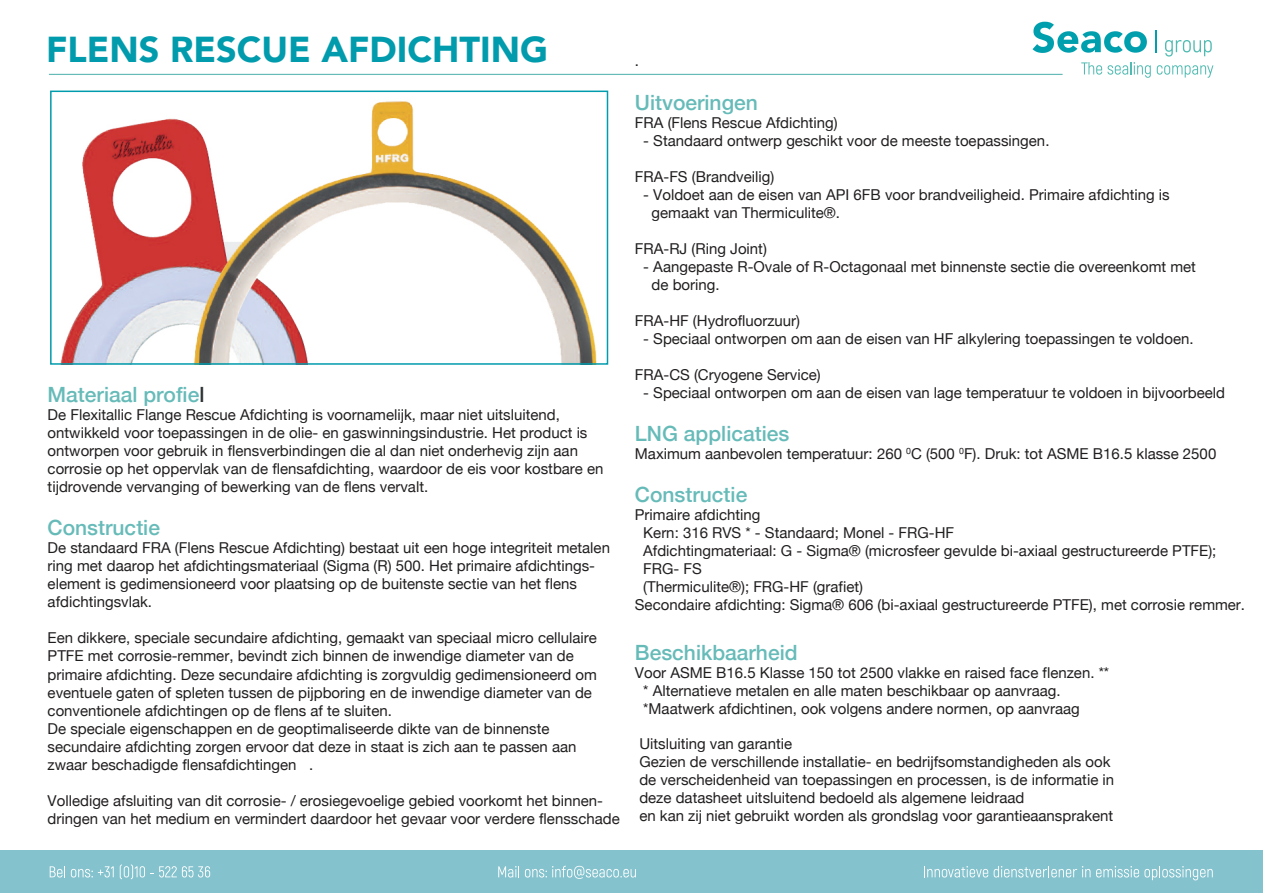
<style>
.page{position:relative;width:1263px;height:893px;background:#fff}
.page>*{position:absolute;margin:0;border:0;box-sizing:border-box;transform-origin:0 0}
.t1{font:900 36px "Avenir";color:#009bac}
.t2{font:500 21px "Helvetica Neue";color:#66bbb9}
.t3{font:15px/18px "Helvetica Neue";color:#211e1e}
.s1{color:#2e3335}
</style>
<div class="page">
<img style="left:60px;top:101px;width:537px;height:261px">
<hr style="left:49px;top:74px;width:1013px;height:1px;background:#66bbb9">
<svg style="left:1032px;top:22px;width:115px;height:31px"></svg>
<svg style="left:1165px;top:40px;width:47px;height:17px"></svg>
<svg style="left:1155px;top:30px;width:1px;height:22px"></svg>
<svg style="left:1081px;top:62px;width:70px;height:16px"></svg>
<svg style="left:1157px;top:65px;width:56px;height:13px"></svg>
<div style="left:50px;top:91px;width:558px;height:274px;border:2px solid #009bac"></div>
<div style="left:0;top:850px;width:1263px;height:43px;background:#84c2cd"></div>
<svg style="left:50px;top:866px;width:15px;height:11px"></svg>
<svg style="left:71px;top:866px;width:43px;height:11px"></svg>
<svg style="left:120px;top:864px;width:90px;height:15px"></svg>
<svg style="left:498px;top:866px;width:21px;height:11px"></svg>
<svg style="left:525px;top:866px;width:111px;height:13px"></svg>
<svg style="left:924px;top:866px;width:64px;height:11px"></svg>
<svg style="left:994px;top:866px;width:96px;height:11px"></svg>
<svg style="left:1096px;top:866px;width:117px;height:14px"></svg>
<h1 class="t1" style="left:46px;top:18px;width:504px">FLENS RESCUE AFDICHTING</h1>
<h2 class="t2" style="left:48px;top:378px;width:158px">Materiaal profie<span class="s1">l</span></h2>
<p class="t3" style="left:48px;top:407px;width:557px">De Flexitallic Flange Rescue Afdichting is voornamelijk, maar niet uitsluitend, ontwikkeld voor toepassingen in de olie- en gaswinningsindustrie. Het product is ontworpen voor gebruik in flensverbindingen die al dan niet onderhevig zijn aan corrosie op het oppervlak van de flensafdichting, waardoor de eis voor kostbare en tijdrovende vervanging of bewerking van de flens vervalt.</p>
<h2 class="t2" style="left:48px;top:511px;width:114px">Constructie</h2>
<p class="t3" style="left:48px;top:540px;width:564px">De standaard FRA (Flens Rescue Afdichting) bestaat uit een hoge integriteit metalen ring met daarop het afdichtingsmateriaal (Sigma (R) 500. Het primaire afdichtings&shy;element is gedimensioneerd voor plaatsing op de buitenste sectie van het flens afdichtingsvlak.</p>
<p class="t3" style="left:48px;top:630px;width:551px">Een dikkere, speciale secundaire afdichting, gemaakt van speciaal micro cellulaire PTFE met corrosie-remmer, bevindt zich binnen de inwendige diameter van de primaire afdichting. Deze secundaire afdichting is zorgvuldig gedimensioneerd om eventuele gaten of spleten tussen de pijpboring en de inwendige diameter van de conventionele afdichtingen op de flens af te sluiten.<br>De speciale eigenschappen en de geoptimaliseerde dikte van de binnenste secundaire afdichting zorgen ervoor dat deze in staat is zich aan te passen aan zwaar beschadigde flensafdichtingen .</p>
<p class="t3" style="left:48px;top:792px;width:574px">Volledige afsluiting van dit corrosie- / erosiegevoelige gebied voorkomt het binnen&shy;dringen van het medium en vermindert daardoor het gevaar voor verdere flensschade</p>
<p class="t3" style="left:635px;top:53px;width:6px">.</p>
<h2 class="t2" style="left:635px;top:85px;width:124px">Uitvoeringen</h2>
<p class="t3" style="left:635px;top:114px;width:204px">FRA (Flens Rescue Afdichting)</p>
<p class="t3" style="left:643px;top:132px;width:408px">- Standaard ontwerp geschikt voor de meeste toepassingen.</p>
<p class="t3" style="left:635px;top:168px;width:141px">FRA-FS (Brandveilig)</p>
<p class="t3" style="left:652px;top:186px;width:520px;text-indent:-8px">- Voldoet aan de eisen van API 6FB voor brandveiligheid. Primaire afdichting is gemaakt van Thermiculite®.</p>
<p class="t3" style="left:635px;top:240px;width:133px">FRA-RJ (Ring Joint)</p>
<p class="t3" style="left:652px;top:258px;width:546px;text-indent:-8px">- Aangepaste R-Ovale of R-Octagonaal met binnenste sectie die overeenkomt met de boring.</p>
<p class="t3" style="left:635px;top:312px;width:167px">FRA-HF (Hydrofluorzuur)</p>
<p class="t3" style="left:643px;top:330px;width:552px">- Speciaal ontworpen om aan de eisen van HF alkylering toepassingen te voldoen.</p>
<p class="t3" style="left:635px;top:366px;width:187px">FRA-CS (Cryogene Service)</p>
<p class="t3" style="left:643px;top:384px;width:583px">- Speciaal ontworpen om aan de eisen van lage temperatuur te voldoen in bijvoorbeeld</p>
<h2 class="t2" style="left:635px;top:416px;width:156px">LNG applicaties</h2>
<p class="t3" style="left:635px;top:445px;width:583px">Maximum aanbevolen temperatuur: 260 <sup>0</sup>C (500 <sup>0</sup>F). Druk: tot ASME B16.5 klasse 2500</p>
<h2 class="t2" style="left:635px;top:478px;width:114px">Constructie</h2>
<p class="t3" style="left:635px;top:506px;width:127px">Primaire afdichting</p>
<p class="t3" style="left:643px;top:524px;width:312px">Kern: 316 RVS * - Standaard; Monel - FRG-HF</p>
<p class="t3" style="left:643px;top:542px;width:575px">Afdichtingmateriaal: G - Sigma® (microsfeer gevulde bi-axiaal gestructureerde PTFE);</p>
<p class="t3" style="left:643px;top:560px;width:60px">FRG- FS</p>
<p class="t3" style="left:643px;top:578px;width:221px">(Thermiculite®); FRG-HF (grafiet)</p>
<p class="t3" style="left:635px;top:596px;width:612px">Secondaire afdichting: Sigma® 606 (bi-axiaal gestructureerde PTFE), met corrosie remmer.</p>
<h2 class="t2" style="left:635px;top:636px;width:164px">Beschikbaarheid</h2>
<p class="t3" style="left:643px;top:665px;width:467px;text-indent:-8px">Voor ASME B16.5 Klasse 150 tot 2500 vlakke en raised face flenzen. ** * Alternatieve metalen en alle maten beschikbaar op aanvraag. *Maatwerk afdichtinen, ook volgens andere normen, op aanvraag</p>
<p class="t3" style="left:639px;top:735px;width:476px">Uitsluiting van garantie<br>Gezien de verschillende installatie- en bedrijfsomstandigheden als ook de verscheidenheid van toepassingen en processen, is de informatie in deze datasheet uitsluitend bedoeld als algemene leidraad<br>en kan zij niet gebruikt worden als grondslag voor garantieaansprakent</p>
</div>
